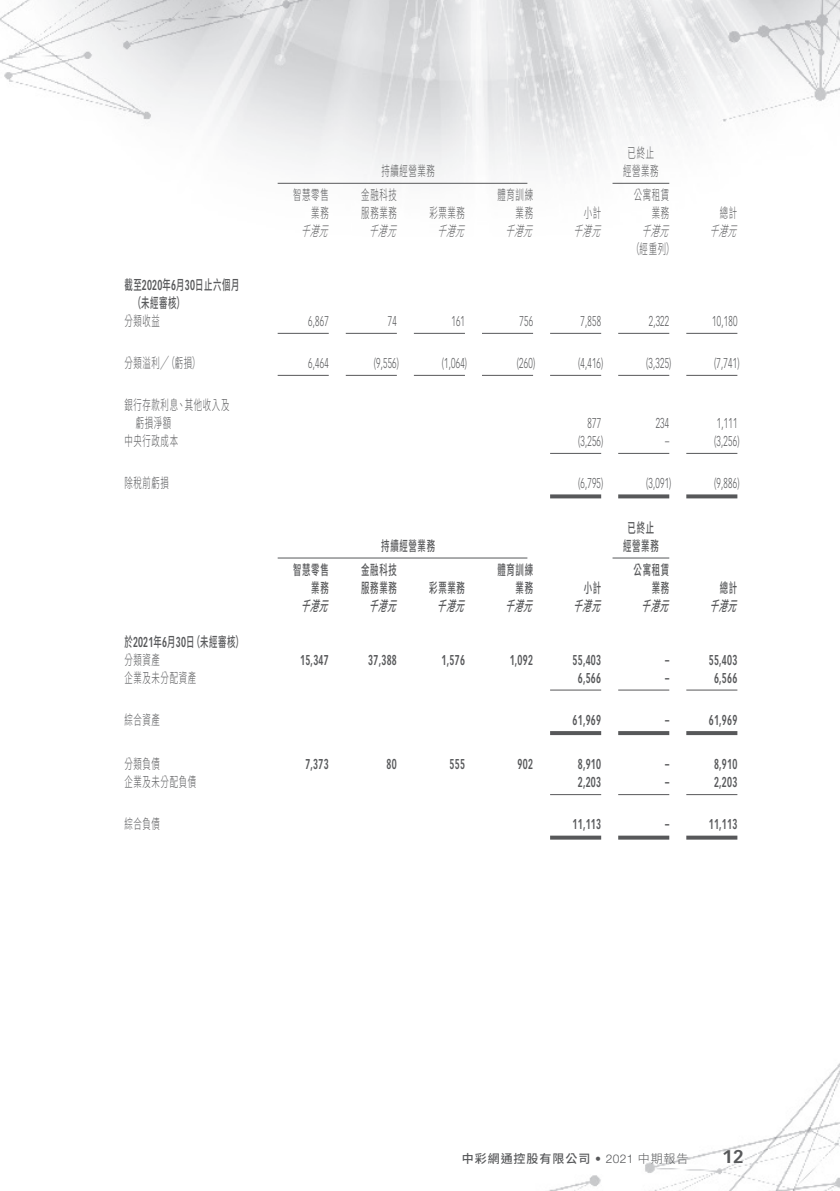
<style>
.page{position:relative;width:840px;height:1191px;background:#fff}
.page>*{position:absolute;margin:0;border:0;box-sizing:border-box;transform-origin:0 0}
.t1{font:700 18px "Vectora LT Std";color:#57585a}
.Notes{font:300 14px "Source Han Sans TC";letter-spacing:.075em;color:#57585a;scale:.6 1}
.Notes-2{font:300 14px "Vectora LT Std";letter-spacing:.025em;color:#57585a;scale:.6 1}
.Notes-3{font:700 14px "Vectora LT Std";letter-spacing:.03em;color:#57585a;scale:.6 1}
.Notes-4{font:500 14px/18px "Source Han Sans TC";letter-spacing:.08em;color:#57585a;scale:.6 1}
.Notes-5{font:italic 300 14px "Source Han Sans TC";color:#57585a;scale:.6 1}
.Notes-6{font:italic 500 14px "Source Han Sans TC";color:#57585a;scale:.6 1}
.t2{font:500 12px "Source Han Sans TC";letter-spacing:.08em;color:#57585a}
.s1{font-family:"Vectora LT Std";font-weight:700}
.s2{font-family:"Helvetica Neue LT Std";font-weight:300}
.s3{font-weight:300}
</style>
<div class="page">
<img style="left:0;top:0;width:839px;height:1191px">
<hr style="left:277px;top:183px;width:250px;height:1px;background:#57585a">
<hr style="left:612px;top:183px;width:57px;height:1px;background:#57585a">
<hr style="left:277px;top:333px;width:51px;height:1px;background:#57585a">
<hr style="left:345px;top:333px;width:51px;height:1px;background:#57585a">
<hr style="left:413px;top:333px;width:51px;height:1px;background:#57585a">
<hr style="left:481px;top:333px;width:51px;height:1px;background:#57585a">
<hr style="left:549px;top:333px;width:52px;height:1px;background:#57585a">
<hr style="left:618px;top:333px;width:51px;height:1px;background:#57585a">
<hr style="left:686px;top:333px;width:51px;height:1px;background:#57585a">
<hr style="left:277px;top:375px;width:51px;height:1px;background:#57585a">
<hr style="left:345px;top:375px;width:51px;height:1px;background:#57585a">
<hr style="left:413px;top:375px;width:51px;height:1px;background:#57585a">
<hr style="left:481px;top:375px;width:51px;height:1px;background:#57585a">
<hr style="left:549px;top:375px;width:52px;height:1px;background:#57585a">
<hr style="left:618px;top:375px;width:51px;height:1px;background:#57585a">
<hr style="left:686px;top:375px;width:51px;height:1px;background:#57585a">
<hr style="left:549px;top:453px;width:52px;height:1px;background:#57585a">
<hr style="left:618px;top:453px;width:51px;height:1px;background:#57585a">
<hr style="left:686px;top:453px;width:51px;height:1px;background:#57585a">
<svg style="left:549px;top:494px;width:52px;height:4px"></svg>
<svg style="left:618px;top:494px;width:51px;height:4px"></svg>
<svg style="left:686px;top:494px;width:51px;height:4px"></svg>
<hr style="left:277px;top:557px;width:250px;height:1px;background:#57585a">
<hr style="left:612px;top:557px;width:57px;height:1px;background:#57585a">
<hr style="left:549px;top:689px;width:52px;height:1px;background:#57585a">
<hr style="left:618px;top:689px;width:51px;height:1px;background:#57585a">
<hr style="left:686px;top:689px;width:51px;height:1px;background:#57585a">
<svg style="left:549px;top:731px;width:52px;height:4px"></svg>
<svg style="left:618px;top:731px;width:51px;height:4px"></svg>
<svg style="left:686px;top:731px;width:51px;height:4px"></svg>
<hr style="left:549px;top:794px;width:52px;height:1px;background:#57585a">
<hr style="left:618px;top:794px;width:51px;height:1px;background:#57585a">
<hr style="left:686px;top:794px;width:51px;height:1px;background:#57585a">
<svg style="left:549px;top:835px;width:52px;height:4px"></svg>
<svg style="left:618px;top:835px;width:51px;height:4px"></svg>
<svg style="left:686px;top:835px;width:51px;height:4px"></svg>
<p class="Notes" style="left:381px;top:163px;width:91px">持續經營業務</p>
<p class="Notes" style="left:627px;top:145px;width:46px">已終止</p>
<p class="Notes" style="left:622px;top:163px;width:61px">經營業務</p>
<p class="Notes" style="left:293px;top:187px;width:61px">智慧零售</p>
<p class="Notes" style="left:311px;top:205px;width:31px">業務</p>
<p class="Notes" style="left:361px;top:187px;width:61px">金融科技</p>
<p class="Notes" style="left:361px;top:205px;width:61px">服務業務</p>
<p class="Notes" style="left:429px;top:205px;width:61px">彩票業務</p>
<p class="Notes" style="left:497px;top:187px;width:61px">體育訓練</p>
<p class="Notes" style="left:515px;top:205px;width:31px">業務</p>
<p class="Notes" style="left:583px;top:205px;width:31px">小計</p>
<p class="Notes" style="left:633px;top:187px;width:61px">公寓租賃</p>
<p class="Notes" style="left:651px;top:205px;width:31px">業務</p>
<p class="Notes" style="left:719px;top:205px;width:31px">總計</p>
<p class="Notes-5" style="left:300px;top:223px;width:63px">千港元</p>
<p class="Notes-5" style="left:369px;top:223px;width:63px">千港元</p>
<p class="Notes-5" style="left:437px;top:223px;width:63px">千港元</p>
<p class="Notes-5" style="left:505px;top:223px;width:63px">千港元</p>
<p class="Notes-5" style="left:573px;top:223px;width:63px">千港元</p>
<p class="Notes-5" style="left:641px;top:223px;width:63px">千港元</p>
<p class="Notes-5" style="left:709px;top:223px;width:63px">千港元</p>
<p class="Notes" style="left:631px;top:241px;width:73px">（經重列(</p>
<p class="Notes-4" style="left:133px;top:276px;width:179px;text-indent:-8px">截至<span class="s1">2020</span>年 月<span class="s1">6 30</span>日止六個月（未經審核(</p>
<p class="Notes" style="left:124px;top:313px;width:61px">分類收益</p>
<p class="Notes-2" style="left:308px;top:313px;width:36px">6,867</p>
<p class="Notes-2" style="left:387px;top:313px;width:16px">74</p>
<p class="Notes-2" style="left:451px;top:313px;width:24px">161</p>
<p class="Notes-2" style="left:519px;top:313px;width:24px">756</p>
<p class="Notes-2" style="left:580px;top:313px;width:36px">7,858</p>
<p class="Notes-2" style="left:648px;top:313px;width:36px">2,322</p>
<p class="Notes-2" style="left:711px;top:313px;width:43px">10,180</p>
<p class="Notes" style="left:124px;top:355px;width:128px">分類溢利╱（虧損(</p>
<p class="Notes" style="left:124px;top:397px;width:176px">銀行存款利息、其他收入及</p>
<p class="Notes-2" style="left:308px;top:355px;width:36px">6,464</p>
<p class="Notes-2" style="left:373px;top:355px;width:44px">)9,556(</p>
<p class="Notes-2" style="left:441px;top:355px;width:44px">)1,064(</p>
<p class="Notes-2" style="left:516px;top:355px;width:32px">)260(</p>
<p class="Notes-2" style="left:577px;top:355px;width:44px">)4,416(</p>
<p class="Notes-2" style="left:645px;top:355px;width:44px">)3,325(</p>
<p class="Notes-2" style="left:713px;top:355px;width:44px">)7,741(</p>
<p class="Notes" style="left:136px;top:415px;width:61px">虧損淨額</p>
<p class="Notes-2" style="left:587px;top:415px;width:24px">877</p>
<p class="Notes-2" style="left:655px;top:415px;width:24px">234</p>
<p class="Notes-2" style="left:716px;top:415px;width:36px">1,111</p>
<p class="Notes" style="left:124px;top:433px;width:91px">中央行政成本</p>
<p class="Notes-2" style="left:577px;top:433px;width:44px">)3,256(</p>
<p class="Notes-2" style="left:664px;top:433px;width:8px">–</p>
<p class="Notes-2" style="left:713px;top:433px;width:44px">)3,256(</p>
<p class="Notes" style="left:124px;top:475px;width:76px">除稅前虧損</p>
<p class="Notes-2" style="left:577px;top:475px;width:44px">)6,795(</p>
<p class="Notes-2" style="left:645px;top:475px;width:44px">)3,091(</p>
<p class="Notes-2" style="left:713px;top:475px;width:44px">)9,886(</p>
<p class="Notes-4" style="left:381px;top:537px;width:91px">持續經營業務</p>
<p class="Notes-4" style="left:627px;top:519px;width:46px">已終止</p>
<p class="Notes-4" style="left:622px;top:537px;width:61px">經營業務</p>
<p class="Notes-4" style="left:293px;top:561px;width:61px">智慧零售</p>
<p class="Notes-4" style="left:311px;top:579px;width:31px">業務</p>
<p class="Notes-4" style="left:361px;top:561px;width:61px">金融科技</p>
<p class="Notes-4" style="left:361px;top:579px;width:61px">服務業務</p>
<p class="Notes-4" style="left:429px;top:579px;width:61px">彩票業務</p>
<p class="Notes-4" style="left:497px;top:561px;width:61px">體育訓練</p>
<p class="Notes-4" style="left:515px;top:579px;width:31px">業務</p>
<p class="Notes-4" style="left:583px;top:579px;width:31px">小計</p>
<p class="Notes-4" style="left:633px;top:561px;width:61px">公寓租賃</p>
<p class="Notes-4" style="left:651px;top:579px;width:31px">業務</p>
<p class="Notes-4" style="left:719px;top:579px;width:31px">總計</p>
<p class="Notes-6" style="left:300px;top:598px;width:64px">千港元</p>
<p class="Notes-6" style="left:368px;top:598px;width:64px">千港元</p>
<p class="Notes-6" style="left:436px;top:598px;width:64px">千港元</p>
<p class="Notes-6" style="left:505px;top:598px;width:64px">千港元</p>
<p class="Notes-6" style="left:573px;top:598px;width:64px">千港元</p>
<p class="Notes-6" style="left:641px;top:598px;width:64px">千港元</p>
<p class="Notes-6" style="left:709px;top:598px;width:64px">千港元</p>
<p class="Notes-4" style="left:124px;top:633px;width:200px">於<span class="s1">2021</span>年 月<span class="s1">6 30</span> （日 未經審核(</p>
<p class="Notes" style="left:124px;top:652px;width:61px">分類資產</p>
<p class="Notes-3" style="left:300px;top:651px;width:49px">15,347</p>
<p class="Notes-3" style="left:368px;top:651px;width:49px">37,388</p>
<p class="Notes-3" style="left:441px;top:651px;width:40px">1,576</p>
<p class="Notes-3" style="left:509px;top:651px;width:40px">1,092</p>
<p class="Notes-3" style="left:572px;top:651px;width:49px">55,403</p>
<p class="Notes-3" style="left:664px;top:651px;width:8px">–</p>
<p class="Notes-3" style="left:708px;top:651px;width:49px">55,403</p>
<p class="Notes" style="left:124px;top:670px;width:121px">企業及未分配資產</p>
<p class="Notes-3" style="left:577px;top:669px;width:40px">6,566</p>
<p class="Notes-3" style="left:664px;top:669px;width:8px">–</p>
<p class="Notes-3" style="left:713px;top:669px;width:40px">6,566</p>
<p class="Notes" style="left:124px;top:712px;width:61px">綜合資產</p>
<p class="Notes-3" style="left:572px;top:711px;width:49px">61,969</p>
<p class="Notes-3" style="left:664px;top:711px;width:8px">–</p>
<p class="Notes-3" style="left:708px;top:711px;width:49px">61,969</p>
<p class="Notes" style="left:124px;top:756px;width:61px">分類負債</p>
<p class="Notes-3" style="left:305px;top:756px;width:40px">7,373</p>
<p class="Notes-3" style="left:386px;top:756px;width:18px">80</p>
<p class="Notes-3" style="left:449px;top:756px;width:27px">555</p>
<p class="Notes-3" style="left:517px;top:756px;width:27px">902</p>
<p class="Notes-3" style="left:577px;top:756px;width:40px">8,910</p>
<p class="Notes-3" style="left:664px;top:756px;width:8px">–</p>
<p class="Notes-3" style="left:713px;top:756px;width:40px">8,910</p>
<p class="Notes" style="left:124px;top:774px;width:121px">企業及未分配負債</p>
<p class="Notes-3" style="left:577px;top:774px;width:40px">2,203</p>
<p class="Notes-3" style="left:664px;top:774px;width:8px">–</p>
<p class="Notes-3" style="left:713px;top:774px;width:40px">2,203</p>
<p class="Notes" style="left:124px;top:816px;width:61px">綜合負債</p>
<p class="Notes-3" style="left:572px;top:816px;width:49px">11,113</p>
<p class="Notes-3" style="left:664px;top:816px;width:8px">–</p>
<p class="Notes-3" style="left:708px;top:816px;width:49px">11,113</p>
<p class="t2" style="left:461px;top:1152px;width:228px">中彩網通控股有限公司 <span class="s1">•</span> <span class="s2">2021</span> <span class="s3">中期報告</span></p>
<p class="t1" style="left:721px;top:1145px;width:23px">12</p>
</div>
